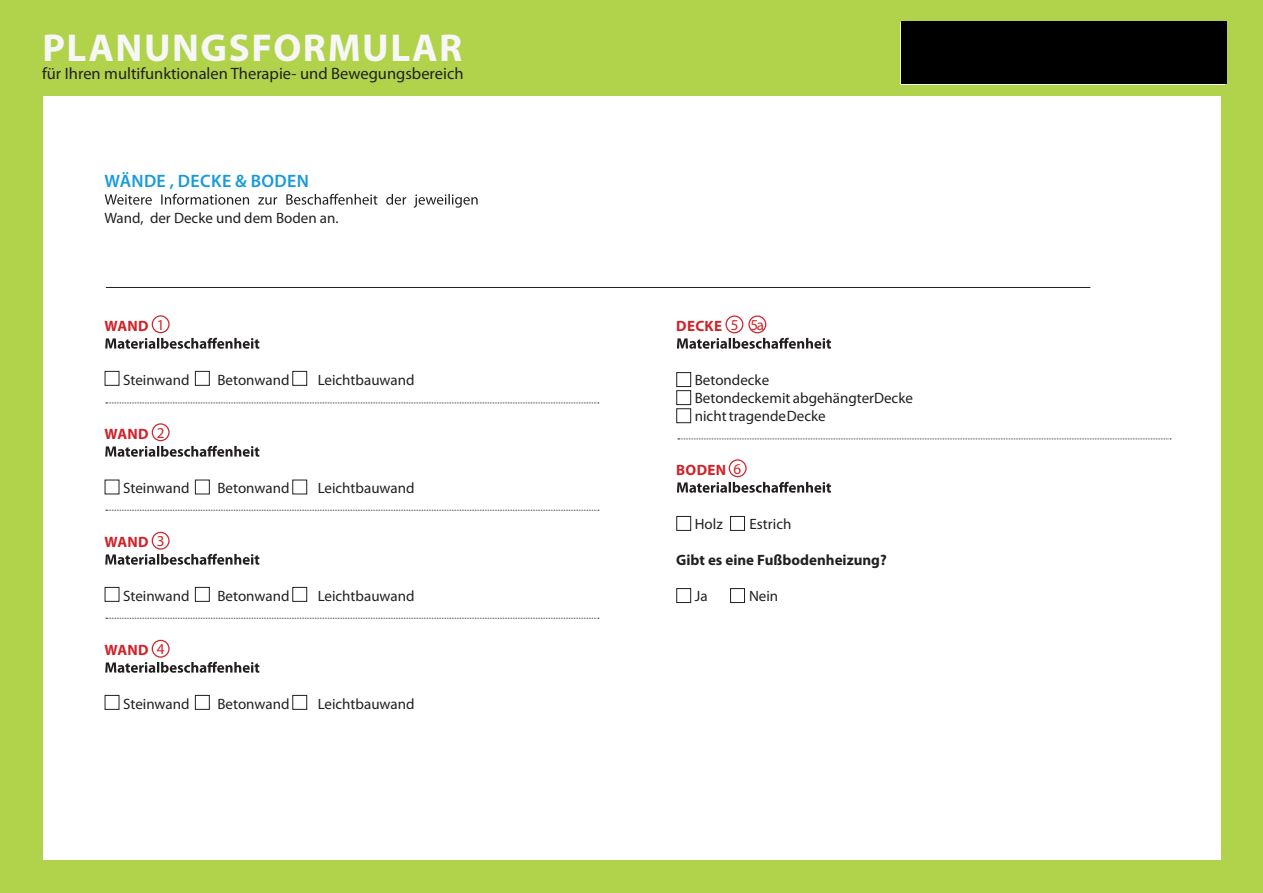
<style>
.page{position:relative;width:1263px;height:893px;background:#b1d34c}
.page>*{position:absolute;margin:0;border:0;box-sizing:border-box;transform-origin:0 0}
.t1{font:700 39px "Myriad Pro";letter-spacing:.04em;color:#f7f7f8}
.t2{font:600 18px "Myriad Pro";letter-spacing:.02em;color:#199bd8}
.t3{font:16.5px "Myriad Pro";color:#231f20}
.t4{font:15.15px "Myriad Pro";color:#d1232a}
.t5{font:300 15px/18px "Myriad Pro";color:#231f20}
.t6{font:15px "Myriad Pro";color:#231f20}
.t7{font:700 15px "Myriad Pro";letter-spacing:.02em;color:#d1232a}
.t8{font:700 15px "Myriad Pro";color:#231f20}
</style>
<div class="page">
<div style="left:43px;top:97px;width:1178px;height:763px;background:#fff"></div>
<svg style="left:105px;top:194px;width:373px;height:14px"></svg>
<svg style="left:105px;top:338px;width:154px;height:11px"></svg>
<svg style="left:105px;top:446px;width:154px;height:11px"></svg>
<svg style="left:105px;top:554px;width:154px;height:11px"></svg>
<svg style="left:105px;top:662px;width:154px;height:11px"></svg>
<div style="left:105px;top:371px;width:14px;height:15px;border:1px solid #231f20"></div>
<div style="left:105px;top:587px;width:14px;height:15px;border:1px solid #231f20"></div>
<div style="left:105px;top:695px;width:14px;height:15px;border:1px solid #231f20"></div>
<div style="left:195px;top:371px;width:15px;height:15px;border:1px solid #231f20"></div>
<div style="left:195px;top:480px;width:15px;height:14px;border:1px solid #231f20"></div>
<div style="left:195px;top:587px;width:15px;height:15px;border:1px solid #231f20"></div>
<div style="left:195px;top:695px;width:15px;height:15px;border:1px solid #231f20"></div>
<div style="left:292px;top:371px;width:15px;height:15px;border:1px solid #231f20"></div>
<div style="left:292px;top:480px;width:15px;height:14px;border:1px solid #231f20"></div>
<div style="left:292px;top:587px;width:15px;height:15px;border:1px solid #231f20"></div>
<div style="left:292px;top:695px;width:15px;height:15px;border:1px solid #231f20"></div>
<div style="left:152px;top:315px;width:18px;height:18px;border:1px solid #d1232a;border-radius:50%"></div>
<div style="left:152px;top:423px;width:18px;height:18px;border:1px solid #d1232a;border-radius:50%"></div>
<div style="left:152px;top:532px;width:18px;height:18px;border:1px solid #d1232a;border-radius:50%"></div>
<div style="left:152px;top:640px;width:18px;height:18px;border:1px solid #d1232a;border-radius:50%"></div>
<svg style="left:677px;top:338px;width:154px;height:11px"></svg>
<svg style="left:677px;top:482px;width:154px;height:11px"></svg>
<div style="left:676px;top:372px;width:15px;height:15px;border:1px solid #231f20"></div>
<div style="left:676px;top:390px;width:15px;height:15px;border:1px solid #231f20"></div>
<div style="left:676px;top:408px;width:15px;height:15px;border:1px solid #231f20"></div>
<div style="left:676px;top:588px;width:15px;height:15px;border:1px solid #231f20"></div>
<div style="left:676px;top:516px;width:15px;height:15px;border:1px solid #231f20"></div>
<div style="left:730px;top:588px;width:15px;height:15px;border:1px solid #231f20"></div>
<div style="left:730px;top:516px;width:15px;height:15px;border:1px solid #231f20"></div>
<svg style="left:106px;top:403px;width:493px;height:1px"></svg>
<svg style="left:106px;top:510px;width:493px;height:1px"></svg>
<svg style="left:678px;top:439px;width:493px;height:1px"></svg>
<svg style="left:106px;top:618px;width:493px;height:1px"></svg>
<div style="left:725px;top:315px;width:18px;height:18px;border:1px solid #d1232a;border-radius:50%"></div>
<div style="left:748px;top:315px;width:18px;height:18px;border:1px solid #d1232a;border-radius:50%"></div>
<div style="left:729px;top:459px;width:18px;height:18px;border:1px solid #d1232a;border-radius:50%"></div>
<hr style="left:106px;top:287px;width:984px;height:1px;background:#231f20">
<div style="left:901px;top:22px;width:325px;height:62px;background:#000"></div>
<h1 class="t1" style="left:42px;top:22px;width:421px">PLANUNGSFORMULAR</h1>
<p class="t3" style="left:42px;top:63px;width:423px">für Ihren multifunktionalen Therapie- und Bewegungsbereich</p>
<p class="t2" style="left:105px;top:169px;width:206px">WÄNDE , DECKE &amp; BODEN</p>
<p class="t6" style="left:104px;top:208px;width:236px">Wand, der Decke und dem Boden an.</p>
<p class="t7" style="left:105px;top:316px;width:46px">WAND</p>
<p class="t4" style="left:157px;top:315px;width:9px">1</p>
<p class="t5" style="left:123px;top:370px;width:68px">Steinwand</p>
<p class="t5" style="left:217px;top:370px;width:74px">Betonwand</p>
<p class="t5" style="left:318px;top:370px;width:98px">Leichtbauwand</p>
<p class="t7" style="left:105px;top:424px;width:46px">WAND</p>
<p class="t4" style="left:157px;top:423px;width:9px">2</p>
<p class="t5" style="left:123px;top:478px;width:68px">Steinwand</p>
<p class="t5" style="left:217px;top:478px;width:74px">Betonwand</p>
<p class="t5" style="left:318px;top:478px;width:98px">Leichtbauwand</p>
<p class="t7" style="left:105px;top:532px;width:46px">WAND</p>
<p class="t4" style="left:157px;top:532px;width:9px">3</p>
<p class="t5" style="left:123px;top:586px;width:68px">Steinwand</p>
<p class="t5" style="left:217px;top:586px;width:74px">Betonwand</p>
<p class="t5" style="left:318px;top:586px;width:98px">Leichtbauwand</p>
<p class="t7" style="left:105px;top:640px;width:46px">WAND</p>
<p class="t4" style="left:157px;top:640px;width:9px">4</p>
<p class="t5" style="left:123px;top:694px;width:68px">Steinwand</p>
<p class="t5" style="left:217px;top:694px;width:74px">Betonwand</p>
<p class="t5" style="left:318px;top:694px;width:98px">Leichtbauwand</p>
<p class="t7" style="left:676px;top:316px;width:47px">DECKE</p>
<p class="t4" style="left:731px;top:315px;width:35px">5 5a</p>
<p class="t5" style="left:695px;top:370px;width:220px">Betondecke<br>Betondeckemit abgehängterDecke nicht tragende Decke</p>
<p class="t7" style="left:676px;top:460px;width:51px">BODEN</p>
<p class="t4" style="left:733px;top:459px;width:9px">6</p>
<p class="t5" style="left:695px;top:514px;width:29px">Holz</p>
<p class="t5" style="left:749px;top:514px;width:43px">Estrich</p>
<p class="t8" style="left:676px;top:550px;width:212px">Gibt es eine Fußbodenheizung?</p>
<p class="t5" style="left:695px;top:586px;width:14px">Ja</p>
<p class="t5" style="left:749px;top:586px;width:31px">Nein</p>
</div>
